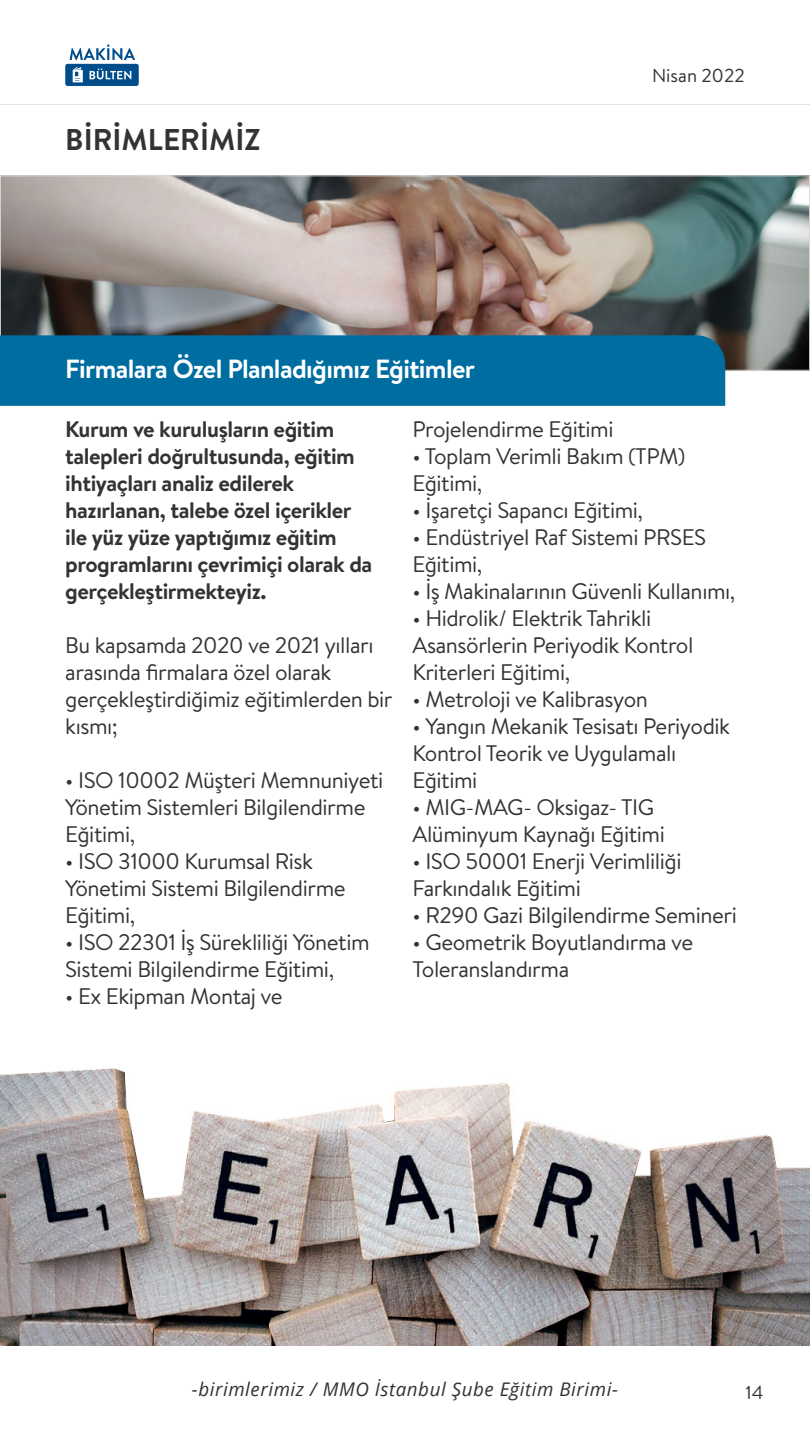
<style>
.page{position:relative;width:810px;height:1440px;background:#fff}
.page>*{position:absolute;margin:0;border:0;box-sizing:border-box;transform-origin:0 0}
.t1{font:700 30px "Brandon Text";color:#333}
.t2{font:700 26.25px "Brandon Text";letter-spacing:-.025em;color:#fff}
.t3{font:22.5px/27px "Brandon Text";letter-spacing:-.02em;color:#333}
.t4{font:700 22.5px/27px "Brandon Text";letter-spacing:-.02em;color:#333}
.t5{font:italic 18.75px "Open Sans";letter-spacing:.03em;color:#333}
.t6{font:18.75px "Brandon Text";color:#333}
</style>
<div class="page">
<img style="left:0;top:1068px;width:810px;height:278px">
<hr style="left:0;top:104px;width:810px;height:1px;background:#e3e3e2">
<div style="left:65px;top:64px;width:74px;height:22px;background:#004d8c;border-radius:2px"></div>
<svg style="left:70px;top:44px;width:65px;height:16px"></svg>
<svg style="left:90px;top:69px;width:41px;height:10px"></svg>
<svg style="left:73px;top:67px;width:10px;height:15px"></svg>
<img style="left:2px;top:177px;width:806px;height:192px">
<div style="left:0;top:335px;width:725px;height:71px;background:#006da1"></div>
<h1 class="t1" style="left:65px;top:119px;width:197px">BİRİMLERİMİZ</h1>
<p class="t2" style="left:65px;top:351px;width:411px">Firmalara Özel Planladığımız Eğitimler</p>
<p class="t6" style="left:652px;top:63px;width:94px">Nisan 2022</p>
<p class="t4" style="left:65px;top:415px;width:309px">Kurum ve kuruluşların eğitim talepleri doğrultusunda, eğitim ihtiyaçları analiz edilerek hazırlanan, talebe özel içerikler ile yüz yüze yaptığımız eğitim programlarını çevrimiçi olarak da gerçekleştirmekteyiz.</p>
<p class="t3" style="left:65px;top:631px;width:329px">Bu kapsamda 2020 ve 2021 yılları arasında firmalara özel olarak gerçekleştirdiğimiz eğitimlerden bir kısmı;</p>
<p class="t3" style="left:65px;top:766px;width:320px">• ISO 10002 Müşteri Memnuniyeti<br>Yönetim Sistemleri Bilgilendirme<br>Eğitimi,</p>
<p class="t3" style="left:65px;top:847px;width:282px">• ISO 31000 Kurumsal Risk<br>Yönetimi Sistemi Bilgilendirme<br>Eğitimi,</p>
<p class="t3" style="left:65px;top:928px;width:306px">• ISO 22301 İş Sürekliliği Yönetim<br>Sistemi Bilgilendirme Eğitimi,</p>
<p class="t3" style="left:65px;top:982px;width:219px">• Ex Ekipman Montaj ve</p>
<p class="t3" style="left:412px;top:415px;width:203px">Projelendirme Eğitimi</p>
<p class="t3" style="left:412px;top:442px;width:275px">• Toplam Verimli Bakım (TPM)<br>Eğitimi,</p>
<p class="t3" style="left:412px;top:496px;width:232px">• İşaretçi Sapancı Eğitimi,</p>
<p class="t3" style="left:412px;top:523px;width:295px">• Endüstriyel Raf Sistemi PRSES<br>Eğitimi,</p>
<p class="t3" style="left:412px;top:577px;width:324px">• İş Makinalarının Güvenli Kullanımı,</p>
<p class="t3" style="left:412px;top:604px;width:283px">• Hidrolik/ Elektrik Tahrikli<br>Asansörlerin Periyodik Kontrol<br>Kriterleri Eğitimi,</p>
<p class="t3" style="left:412px;top:685px;width:237px">• Metroloji ve Kalibrasyon</p>
<p class="t3" style="left:412px;top:712px;width:319px">• Yangın Mekanik Tesisatı Periyodik<br>Kontrol Teorik ve Uygulamalı<br>Eğitimi</p>
<p class="t3" style="left:412px;top:793px;width:254px">• MIG-MAG- Oksigaz- TIG<br>Alüminyum Kaynağı Eğitimi</p>
<p class="t3" style="left:412px;top:847px;width:271px">• ISO 50001 Enerji Verimliliği<br>Farkındalık Eğitimi</p>
<p class="t3" style="left:412px;top:901px;width:326px">• R290 Gazi Bilgilendirme Semineri</p>
<p class="t3" style="left:412px;top:928px;width:282px">• Geometrik Boyutlandırma ve<br>Toleranslandırma</p>
<p class="t5" style="left:192px;top:1376px;width:428px">-birimlerimiz / MMO İstanbul Şube Eğitim Birimi-</p>
<p class="t6" style="left:745px;top:1379px;width:20px">14</p>
</div>
